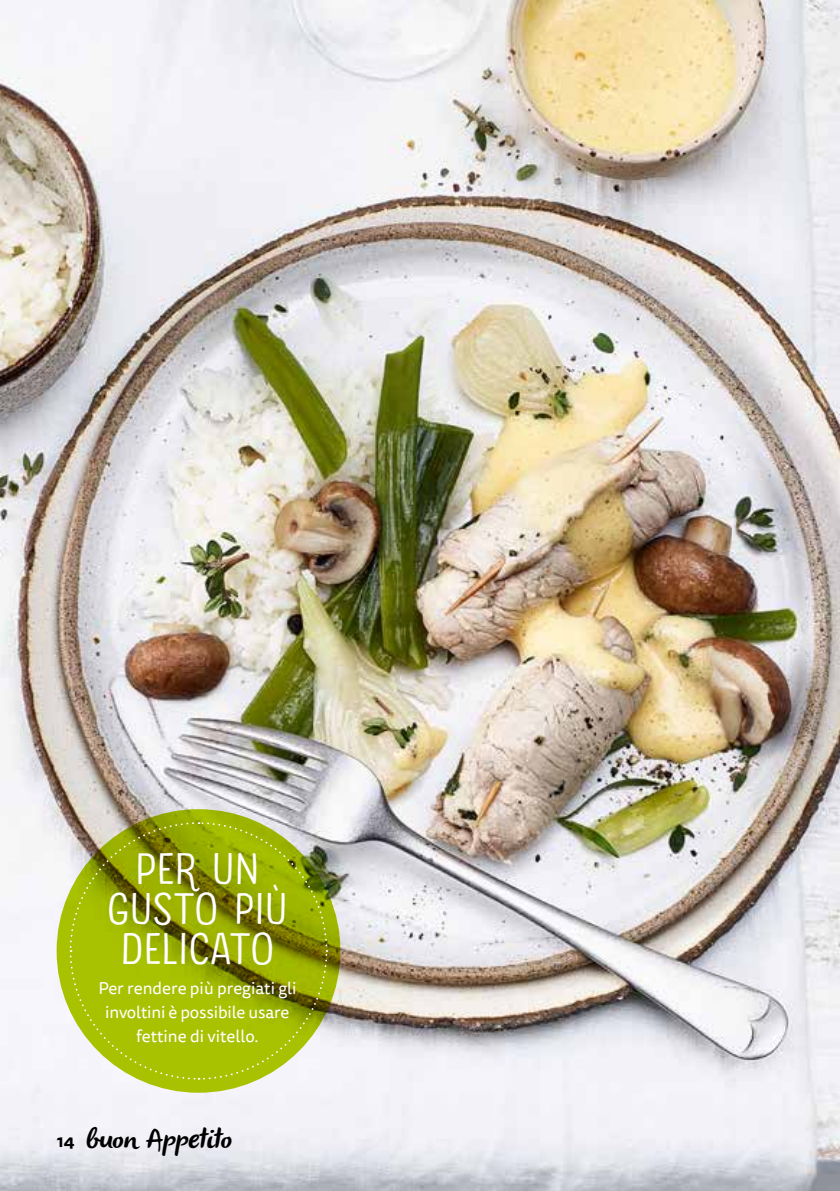
<style>
.page{position:relative;width:840px;height:1191px;background:#fff}
.page>*{position:absolute;margin:0;border:0;box-sizing:border-box;transform-origin:0 0}
.t1{font:44px/40px "Sofa Sans Hand Mono";letter-spacing:-.015em;color:#fff;text-align:center}
.t2{font:italic 28px "Olivier";color:#000}
.t3{font:17px/24px "Tisa Sans OT";color:#fff;text-align:center}
.s1{font-family:"Tisa Sans OT";font-weight:700;font-style:normal;font-size:17px}
</style>
<div class="page">
<img style="left:0;top:0;width:839px;height:1191px">
<svg style="left:57px;top:809px;width:283px;height:283px;background:#9eb401"></svg>
<svg style="left:69px;top:821px;width:259px;height:259px;background:#9dae1a"></svg>
<h1 class="t1" style="left:107px;top:853px;width:182px">PER UN<br>GUSTO PIÙ<br>DELICATO</h1>
<p class="t3" style="left:98px;top:976px;width:199px">Per rendere più pregiati gli involtini è possibile usare fettine di vitello.</p>
<h2 class="t2" style="left:57px;top:1123px;width:176px"><span class="s1">14</span> buon Appetito</h2>
</div>
